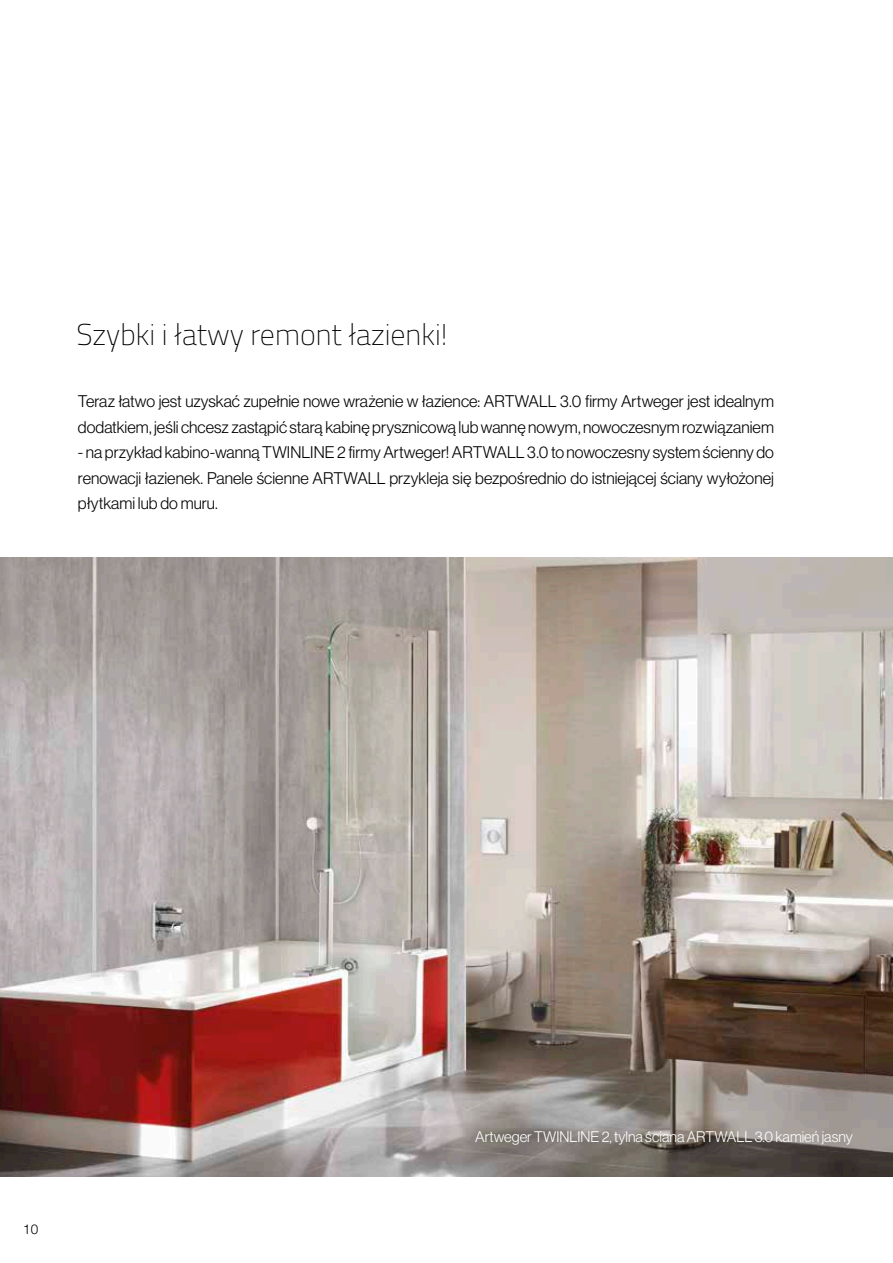
<style>
.page{position:relative;width:893px;height:1263px;background:#fff}
.page>*{position:absolute;margin:0;border:0;box-sizing:border-box;transform-origin:0 0}
.t1{font:100 30px "Titillium";color:#000}
.t2{font:16.5px/25.5px "N Haas Grotesk DS Pro 45 Lt";color:#000}
.t3{font:15px "N Haas Grotesk DS Pro 45 Lt";color:#fff}
.t4{font:300 13.5px "Helvetica Neue LT Std";color:#000}
</style>
<div class="page">
<img style="left:0;top:557px;width:893px;height:620px">
<h1 class="t1" style="left:77px;top:313px;width:373px">Szybki i łatwy remont łazienki!</h1>
<p class="t2" style="left:78px;top:389px;width:697px">Teraz łatwo jest uzyskać zupełnie nowe wrażenie w łazience: ARTWALL 3.0 firmy Artweger jest idealnym dodatkiem, jeśli chcesz zastąpić starą kabinę prysznicową lub wannę nowym, nowoczesnym rozwiązaniem</p>
<p class="t2" style="left:78px;top:440px;width:697px;text-align:justify">- na przykład kabino-wanną TWINLINE 2 firmy Artweger! ARTWALL 3.0 to nowoczesny system ścienny do renowacji łazienek. Panele ścienne ARTWALL przykleja się bezpośrednio do istniejącej ściany wyłożonej płytkami lub do muru.</p>
<p class="t4" style="left:23px;top:1221px;width:17px">10</p>
<p class="t3" style="left:475px;top:1128px;width:379px">Artweger TWINLINE 2, tylna ściana ARTWALL 3.0 kamień jasny</p>
</div>
